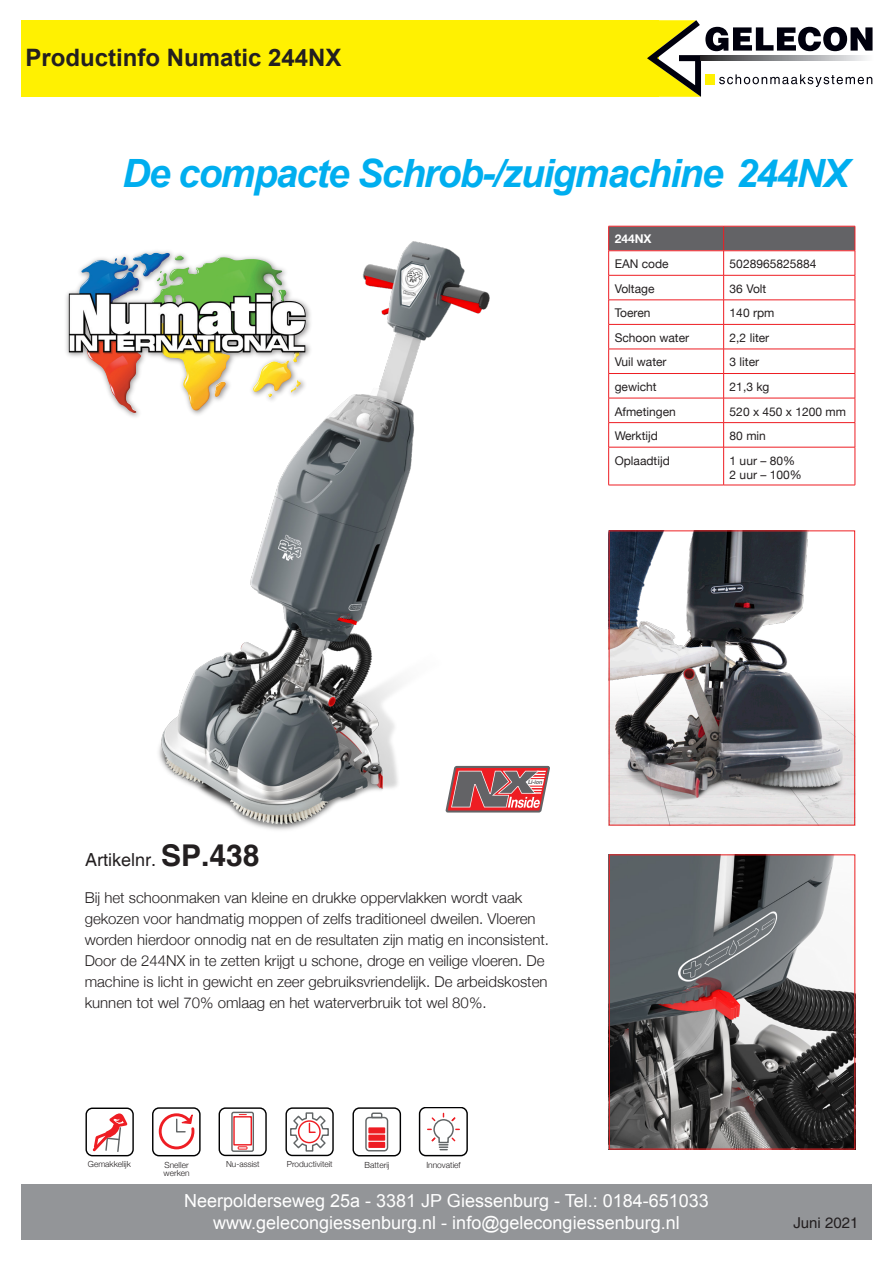
<style>
.page{position:relative;width:893px;height:1263px;background:#fff}
.page>*{position:absolute;margin:0;border:0;box-sizing:border-box;transform-origin:0 0}
.t1{font:italic 700 39px "Arial";letter-spacing:-.04em;color:#00aeef}
.t2{font:700 24px "Arial";color:#231f20}
.t3{font:18px "Arial";color:#fff}
.t4{font:18px "Helvetica";color:#231f20}
.t5{font:300 15px/21px "Helvetica Neue";color:#231f20}
.t6{font:15px "Helvetica";color:#231f20}
.t7{font:12px/25.5px "Helvetica Neue";color:#231f20}
.t8{font:300 8.55px "Helvetica Neue";color:#231f20}
.t9{font:300 8.4px/7.6px "Helvetica Neue";color:#231f20}
.t10{font:italic 700 5.7px "Helvetica Neue";color:#636366}
.s1{font-weight:700;color:#fff}
.s2{font-weight:700;font-size:30px}
</style>
<div class="page">
<div style="left:21px;top:20px;width:638px;height:77px;background:#fff101"></div>
<svg style="left:647px;top:20px;width:225px;height:77px"></svg>
<svg style="left:700px;top:55px;width:172px;height:6px"></svg>
<div style="left:705px;top:74px;width:10px;height:10px;background:#fff101"></div>
<div style="left:21px;top:1183px;width:851px;height:56px;background:#939598"></div>
<img style="left:66px;top:255px;width:72px;height:162px">
<img style="left:133px;top:254px;width:5px;height:5px">
<svg style="left:608px;top:225px;width:248px;height:222px"></svg>
<hr style="left:608px;top:447px;width:116px;height:1px;background:#ee1d23">
<hr style="left:608px;top:447px;width:1px;height:38px;background:#ee1d23">
<hr style="left:724px;top:447px;width:131px;height:1px;background:#ee1d23">
<hr style="left:723px;top:447px;width:1px;height:38px;background:#ee1d23">
<hr style="left:855px;top:447px;width:1px;height:38px;background:#ee1d23">
<hr style="left:608px;top:485px;width:116px;height:1px;background:#ee1d23">
<hr style="left:724px;top:485px;width:131px;height:1px;background:#ee1d23">
<div style="left:85px;top:1107px;width:49px;height:49px;border:1px solid #000001;border-radius:6px"></div>
<svg style="left:92px;top:1113px;width:36px;height:39px"></svg>
<div style="left:152px;top:1107px;width:49px;height:49px;border:1px solid #000001;border-radius:6px"></div>
<svg style="left:158px;top:1113px;width:37px;height:37px"></svg>
<div style="left:219px;top:1107px;width:48px;height:49px;border:1px solid #000001;border-radius:6px"></div>
<div style="left:231px;top:1112px;width:23px;height:40px;border:1px solid #616566;border-radius:2px"></div>
<div style="left:233px;top:1116px;width:19px;height:29px;border:1px solid #ee1d23"></div>
<svg style="left:238px;top:1146px;width:9px;height:3px"></svg>
<div style="left:285px;top:1107px;width:49px;height:49px;border:1px solid #000001;border-radius:6px"></div>
<svg style="left:290px;top:1112px;width:39px;height:40px"></svg>
<div style="left:352px;top:1107px;width:49px;height:49px;border:1px solid #000001;border-radius:6px"></div>
<div style="left:365px;top:1117px;width:23px;height:34px;border:1px solid #616566;border-radius:3px"></div>
<svg style="left:370px;top:1112px;width:13px;height:7px"></svg>
<div style="left:368px;top:1142px;width:17px;height:6px;background:#ee1d23"></div>
<div style="left:368px;top:1134px;width:17px;height:7px;background:#ee1d23"></div>
<div style="left:368px;top:1127px;width:17px;height:6px;background:#ee1d23"></div>
<div style="left:419px;top:1107px;width:49px;height:49px;border:1px solid #000001;border-radius:6px"></div>
<svg style="left:428px;top:1113px;width:31px;height:37px"></svg>
<img style="left:611px;top:532px;width:242px;height:291px">
<div style="left:609px;top:530px;width:246px;height:295px;border:1px solid #ee2123"></div>
<img style="left:138px;top:241px;width:352px;height:589px">
<svg style="left:445px;top:765px;width:105px;height:48px;background:#b17376"></svg>
<img style="left:611px;top:856px;width:242px;height:291px">
<div style="left:609px;top:854px;width:246px;height:295px;border:1px solid #ee2123"></div>
<p class="t2" style="left:26px;top:41px;width:318px">Productinfo Numatic 244NX</p>
<p class="t1" style="left:122px;top:147px;width:728px">De compacte Schrob-/zuigmachine 244NX</p>
<p class="t7" style="left:615px;top:226px;width:55px"><span class="s1">244NX<br></span>EAN code</p>
<p class="t7" style="left:730px;top:252px;width:88px">5028965825884</p>
<p class="t7" style="left:615px;top:276px;width:41px">Voltage</p>
<p class="t7" style="left:730px;top:276px;width:38px">36 Volt</p>
<p class="t7" style="left:615px;top:301px;width:37px">Toeren</p>
<p class="t7" style="left:730px;top:301px;width:46px">140 rpm</p>
<p class="t7" style="left:615px;top:325px;width:76px">Schoon water</p>
<p class="t7" style="left:730px;top:325px;width:41px">2,2 liter</p>
<p class="t7" style="left:615px;top:350px;width:53px">Vuil water</p>
<p class="t7" style="left:730px;top:350px;width:31px">3 liter</p>
<p class="t7" style="left:615px;top:375px;width:43px">gewicht</p>
<p class="t7" style="left:730px;top:375px;width:41px">21,3 kg</p>
<p class="t7" style="left:615px;top:399px;width:63px">Afmetingen</p>
<p class="t7" style="left:730px;top:399px;width:118px">520 x 450 x 1200 mm</p>
<p class="t7" style="left:615px;top:424px;width:45px">Werktijd</p>
<p class="t7" style="left:730px;top:424px;width:38px">80 min</p>
<p class="t7" style="left:615px;top:448px;width:57px">Oplaadtijd</p>
<p class="t7" style="left:730px;top:454px;width:74px;line-height:14.4px">1 uur – 80%<br>2 uur – 100%</p>
<p class="t4" style="left:85px;top:849px;width:176px">Artikelnr. <span class="s2">SP.438</span></p>
<p class="t10" style="left:528px;top:778px;width:18px">Li-ion</p>
<p class="t5" style="left:85px;top:885px;width:466px">Bij het schoonmaken van kleine en drukke oppervlakken wordt vaak gekozen voor handmatig moppen of zelfs traditioneel dweilen. Vloeren worden hierdoor onnodig nat en de resultaten zijn matig en inconsistent.<br>Door de 244NX in te zetten krijgt u schone, droge en veilige vloeren. De machine is licht in gewicht en zeer gebruiksvriendelijk. De arbeidskosten kunnen tot wel 70% omlaag en het waterverbruik tot wel 80%.</p>
<p class="t9" style="left:88px;top:1160px;width:45px">Gemakkelijk</p>
<p class="t9" style="left:164px;top:1161px;width:28px">Sneller werken</p>
<p class="t9" style="left:226px;top:1160px;width:35px">Nu-assist</p>
<p class="t9" style="left:287px;top:1160px;width:47px">Productiviteit</p>
<p class="t9" style="left:365px;top:1160px;width:26px">Batterij</p>
<p class="t8" style="left:426px;top:1158px;width:36px">Innovatief</p>
<p class="t3" style="left:184px;top:1189px;width:526px">Neerpolderseweg 25a - 3381 JP Giessenburg - Tel.: 0184-651033</p>
<p class="t3" style="left:213px;top:1211px;width:468px">www.gelecongiessenburg.nl - info@gelecongiessenburg.nl</p>
<p class="t6" style="left:793px;top:1214px;width:67px">Juni 2021</p>
</div>
